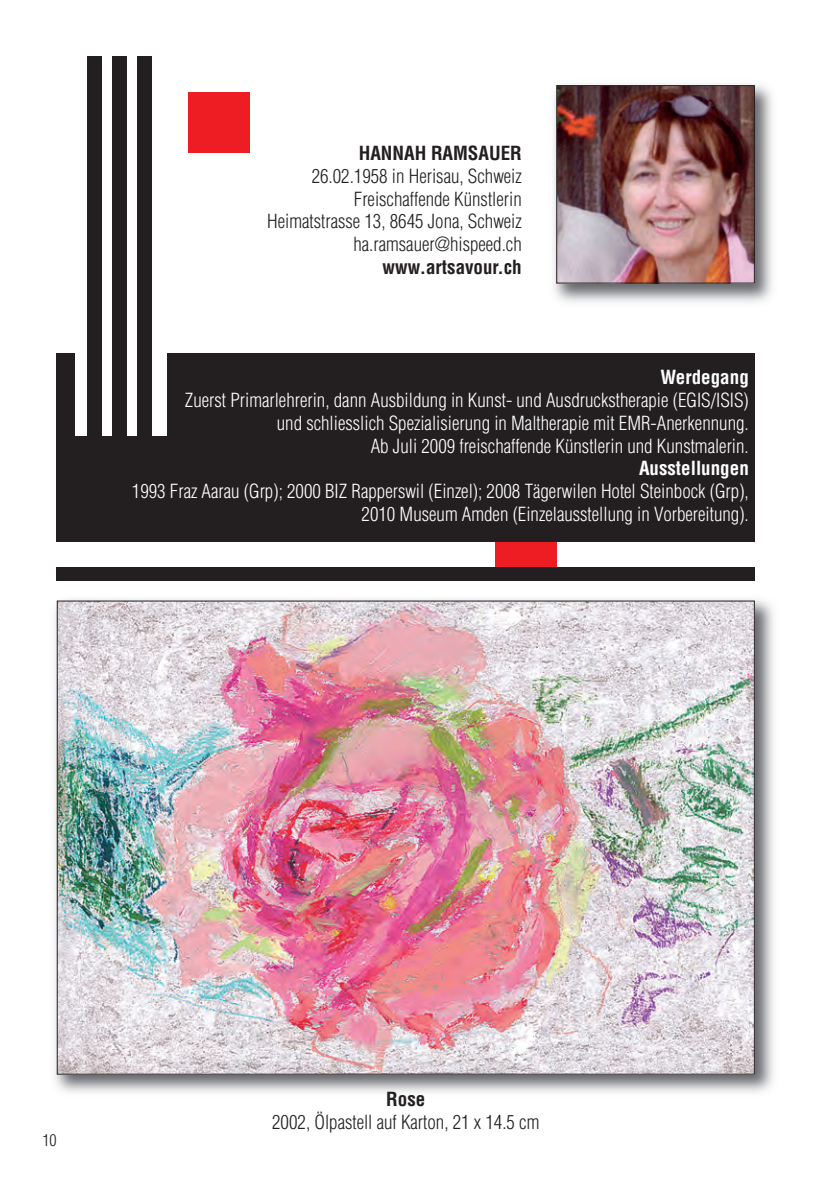
<style>
.page{position:relative;width:840px;height:1191px;background:#fff}
.page>*{position:absolute;margin:0;border:0;box-sizing:border-box;transform-origin:0 0}
.t1{font:300 condensed 19px/22.8px "Helvetica";color:#fff;text-align:right}
.t2{font:300 condensed 19px/22.8px "Helvetica";color:#231f20;text-align:right}
.t3{font:700 condensed 19px "Helvetica";color:#231f20}
.t4{font:700 condensed 19px "Helvetica";color:#fff}
.t5{font:300 condensed 16px "Helvetica";color:#231f20}
</style>
<div class="page">
<div style="left:495px;top:517px;width:61px;height:61px;background:#ee1d23"></div>
<img style="left:54px;top:599px;width:720px;height:494px">
<img style="left:59px;top:602px;width:693px;height:470px">
<img style="left:553px;top:84px;width:220px;height:219px">
<img style="left:558px;top:87px;width:194px;height:194px">
<div style="left:556px;top:85px;width:198px;height:198px;border:1px solid #231f20"></div>
<div style="left:57px;top:353px;width:697px;height:188px;background:#231f20"></div>
<div style="left:75px;top:283px;width:92px;height:153px;background:#fff"></div>
<div style="left:137px;top:57px;width:14px;height:405px;background:#231f20"></div>
<div style="left:112px;top:57px;width:14px;height:405px;background:#231f20"></div>
<div style="left:87px;top:57px;width:14px;height:405px;background:#231f20"></div>
<div style="left:188px;top:92px;width:61px;height:61px;background:#ee1d23"></div>
<div style="left:57px;top:567px;width:697px;height:14px;background:#231f20"></div>
<p class="t3" style="left:358px;top:142px;width:164px">HANNAH RAMSAUER</p>
<p class="t2" style="left:267px;top:165px;width:256px">26.02.1958 in Herisau, Schweiz<br>Freischaffende Künstlerin<br>Heimatstrasse 13, 8645 Jona, Schweiz ha.ramsauer@hispeed.ch</p>
<p class="t3" style="left:382px;top:256px;width:141px">www.artsavour.ch</p>
<p class="t4" style="left:660px;top:366px;width:90px">Werdegang</p>
<p class="t1" style="left:185px;top:389px;width:565px">Zuerst Primarlehrerin, dann Ausbildung in Kunst- und Ausdruckstherapie (EGIS/ISIS) und schliesslich Spezialisierung in Maltherapie mit EMR-Anerkennung.<br>Ab Juli 2009 freischaffende Künstlerin und Kunstmalerin.</p>
<p class="t4" style="left:638px;top:458px;width:111px">Ausstellungen</p>
<p class="t1" style="left:132px;top:480px;width:618px">1993 Fraz Aarau (Grp); 2000 BIZ Rapperswil (Einzel); 2008 Tägerwilen Hotel Steinbock (Grp),<br>2010 Museum Amden (Einzelausstellung in Vorbereitung).</p>
<p class="t5" style="left:42px;top:1131px;width:16px">10</p>
<p class="t3" style="left:386px;top:1088px;width:41px">Rose</p>
<p class="t2" style="left:272px;top:1111px;width:268px">2002, Ölpastell auf Karton, 21 x 14.5 cm</p>
</div>
